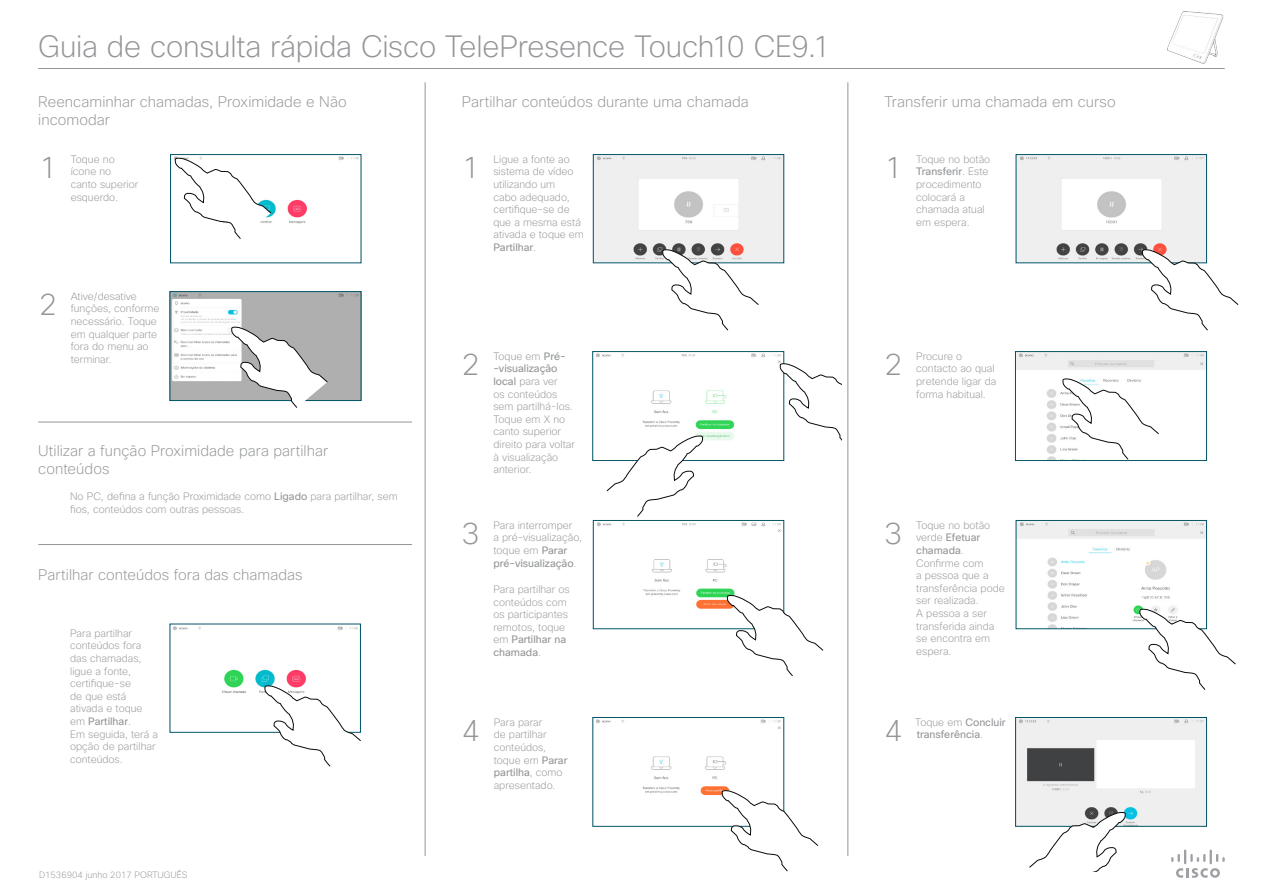
<style>
.page{position:relative;width:1263px;height:893px;background:#fff}
.page>*{position:absolute;margin:0;border:0;box-sizing:border-box;transform-origin:0 0}
.Subhead1{font:200 30px "Cisco Sans";letter-spacing:-.01em;color:#939598}
.Subhead1-2{font:200 15px/18px "Cisco Sans";letter-spacing:.005em;color:#939598}
.CartoonAnnotation{font:200 10.5px/12.6px "Cisco Sans";color:#939598}
.CartoonAnnotation-2{font:10.5px/12.6px "Cisco Sans";color:#939598}
.t1{font:200 9px "Cisco Sans";color:#939598}
.s1{font-weight:400}
.s2{font-weight:200}
</style>
<div class="page">
<img style="left:596px;top:353px;width:185px;height:88px">
<div style="left:593px;top:351px;width:191px;height:110px;border:1px solid #005467"></div>
<svg style="left:606px;top:435px;width:97px;height:82px"></svg>
<img style="left:174px;top:156px;width:185px;height:68px">
<div style="left:170px;top:154px;width:191px;height:109px;border:1px solid #005467"></div>
<img style="left:173px;top:626px;width:185px;height:67px">
<svg style="left:175px;top:157px;width:96px;height:82px"></svg>
<img style="left:172px;top:294px;width:187px;height:105px">
<svg style="left:231px;top:326px;width:97px;height:82px"></svg>
<svg style="left:264px;top:685px;width:97px;height:82px"></svg>
<img style="left:596px;top:719px;width:185px;height:77px">
<div style="left:593px;top:717px;width:191px;height:109px;border:1px solid #005467"></div>
<img style="left:595px;top:156px;width:187px;height:105px">
<div style="left:593px;top:154px;width:191px;height:109px;border:1px solid #005467"></div>
<svg style="left:662px;top:249px;width:97px;height:81px"></svg>
<svg style="left:722px;top:790px;width:96px;height:81px"></svg>
<img style="left:1017px;top:719px;width:187px;height:105px">
<div style="left:1015px;top:717px;width:191px;height:109px;border:1px solid #005467"></div>
<img style="left:1018px;top:156px;width:186px;height:105px">
<div style="left:1016px;top:154px;width:190px;height:109px;border:1px solid #005467"></div>
<svg style="left:1142px;top:249px;width:96px;height:81px"></svg>
<img style="left:1018px;top:522px;width:186px;height:105px">
<div style="left:1016px;top:520px;width:190px;height:109px;border:1px solid #005467"></div>
<svg style="left:1139px;top:608px;width:97px;height:82px"></svg>
<svg style="left:1029px;top:812px;width:97px;height:60px"></svg>
<img style="left:1017px;top:353px;width:187px;height:106px">
<div style="left:1015px;top:351px;width:191px;height:110px;border:1px solid #005467"></div>
<svg style="left:1062px;top:378px;width:97px;height:82px"></svg>
<hr style="left:425px;top:82px;width:1px;height:774px;background:#939598">
<svg style="left:1171px;top:849px;width:54px;height:29px"></svg>
<hr style="left:38px;top:68px;width:1187px;height:1px;background:#939598">
<hr style="left:38px;top:422px;width:374px;height:1px;background:#939598">
<hr style="left:38px;top:544px;width:374px;height:1px;background:#939598">
<div style="left:673px;top:512px;width:86px;height:15px;background:#fff"></div>
<img style="left:597px;top:522px;width:184px;height:87px">
<div style="left:593px;top:520px;width:191px;height:109px;border:1px solid #005467"></div>
<img style="left:1167px;top:11px;width:57px;height:53px">
<svg style="left:780px;top:363px;width:62px;height:81px"></svg>
<hr style="left:847px;top:82px;width:1px;height:774px;background:#939598">
<svg style="left:727px;top:595px;width:96px;height:81px"></svg>
<h1 class="Subhead1" style="left:38px;top:27px;width:794px">Guia de consulta rápida Cisco TelePresence Touch10 CE9.1</h1>
<h1 class="Subhead1-2" style="left:38px;top:93px;width:310px">Reencaminhar chamadas, Proximidade e Não</h1>
<h1 class="Subhead1-2" style="left:884px;top:93px;width:233px">Transferir uma chamada em curso</h1>
<h1 class="Subhead1-2" style="left:38px;top:111px;width:73px">incomodar</h1>
<h1 class="Subhead1-2" style="left:462px;top:93px;width:288px">Partilhar conteúdos durante uma chamada</h1>
<p class="Subhead1" style="left:39px;top:149px;width:20px">1</p>
<p class="CartoonAnnotation" style="left:71px;top:153px;width:69px">Toque no ícone no canto superior esquerdo.</p>
<p class="Subhead1" style="left:39px;top:286px;width:20px">2</p>
<p class="CartoonAnnotation" style="left:71px;top:290px;width:90px">Ative/desative funções, conforme necessário. Toque em qualquer parte fora do menu ao terminar.</p>
<h1 class="Subhead1-2" style="left:38px;top:441px;width:291px">Utilizar a função Proximidade para partilhar conteúdos</h1>
<p class="CartoonAnnotation" style="left:70px;top:490px;width:329px">No PC, defina a função Proximidade como <span class="s1">Ligado</span> para partilhar, sem fios, conteúdos com outras pessoas.</p>
<h1 class="Subhead1-2" style="left:38px;top:566px;width:266px">Partilhar conteúdos fora das chamadas</h1>
<p class="CartoonAnnotation" style="left:70px;top:627px;width:89px">Para partilhar conteúdos fora das chamadas, ligue a fonte, certifique-se<br>de que está ativada e toque em <span class="s1">Partilhar</span>.<br>Em seguida, terá a opção de partilhar conteúdos.</p>
<p class="t1" style="left:39px;top:869px;width:150px">D1536904 junho 2017 PORTUGUÊS</p>
<p class="Subhead1" style="left:462px;top:149px;width:19px">1</p>
<p class="CartoonAnnotation" style="left:493px;top:153px;width:92px">Ligue a fonte ao sistema de vídeo utilizando um<br>cabo adequado, certifique-se de que a mesma está ativada e toque em<br><span class="s1">Partilhar</span>.</p>
<p class="Subhead1" style="left:884px;top:149px;width:19px">1</p>
<p class="CartoonAnnotation" style="left:916px;top:153px;width:76px">Toque no botão<br><span class="s1">Transferir</span>. Este procedimento colocará a chamada atual em espera.</p>
<p class="Subhead1" style="left:462px;top:346px;width:19px">2</p>
<p class="CartoonAnnotation" style="left:493px;top:350px;width:83px">Toque em <span class="s1">Pré--visualização local</span> para ver<br>os conteúdos sem partilhá-los.<br>Toque em X no canto superior direito para voltar à visualização anterior.</p>
<p class="Subhead1" style="left:884px;top:346px;width:19px">2</p>
<p class="CartoonAnnotation" style="left:916px;top:350px;width:82px">Procure o contacto ao qual pretende ligar da forma habitual.</p>
<p class="Subhead1" style="left:462px;top:514px;width:19px">3</p>
<p class="CartoonAnnotation" style="left:493px;top:519px;width:90px">Para interromper<br>a pré-visualização, toque em <span class="s1">Parar pré-visualização</span>.</p>
<p class="CartoonAnnotation" style="left:493px;top:583px;width:78px">Para partilhar os conteúdos com os participantes remotos, toque em <span class="s1">Partilhar na chamada</span>.</p>
<p class="Subhead1" style="left:884px;top:514px;width:19px">3</p>
<p class="CartoonAnnotation" style="left:916px;top:519px;width:90px">Toque no botão verde <span class="s1">Efetuar chamada</span>.<br>Confirme com<br>a pessoa que a transferência pode ser realizada.<br>A pessoa a ser transferida ainda se encontra em espera.</p>
<p class="Subhead1" style="left:462px;top:711px;width:19px">4</p>
<p class="CartoonAnnotation-2" style="left:915px;top:716px;width:92px"><span class="s2">Toque em</span> Concluir transferência<span class="s2">.</span></p>
<p class="CartoonAnnotation" style="left:494px;top:716px;width:75px">Para parar<br>de partilhar conteúdos, toque em <span class="s1">Parar partilha</span>, como apresentado.</p>
<p class="Subhead1" style="left:884px;top:711px;width:19px">4</p>
</div>
